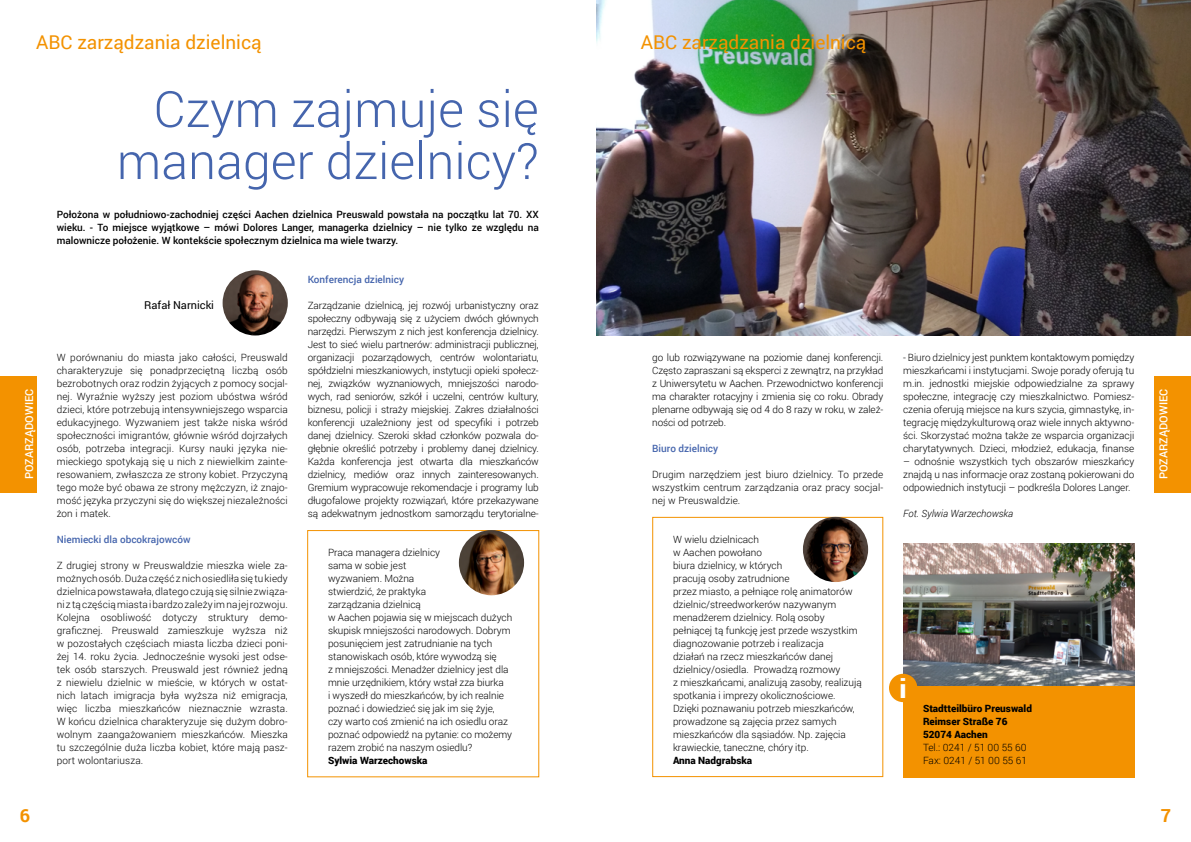
<style>
.page{position:relative;width:1191px;height:842px;background:#fff}
.page>*{position:absolute;margin:0;border:0;box-sizing:border-box;transform-origin:0 0}
.t1{font:300 50px/52px "Roboto";color:#4565ad;text-align:right}
.t2{font:900 26px "Roboto";color:#fff}
.t3{font:19px "Roboto";color:#f39200}
.t4{font:700 18px "Roboto";color:#f39200}
.t5{font:500 11px "Roboto";color:#fff}
.t6{font:11px "Roboto";color:#000}
.t7{font:300 10px/13px "Roboto";letter-spacing:-.005em;color:#000;text-align:justify}
.t8{font:500 10px/13px "Roboto";color:#000;text-align:justify}
.t9{font:900 10px/13px "Roboto";color:#000}
.t10{font:500 10px "Roboto";color:#4565ad}
.t11{font:italic 300 10px "Roboto";color:#000}
</style>
<div class="page">
<img style="left:596px;top:0;width:595px;height:335px">
<img style="left:223px;top:270px;width:65px;height:65px;border-radius:33px">
<div style="left:652px;top:517px;width:231px;height:260px;border:1px solid #f39200"></div>
<div style="left:307px;top:530px;width:232px;height:247px;border:1px solid #f39200"></div>
<img style="left:459px;top:530px;width:65px;height:65px;border-radius:33px">
<img style="left:803px;top:517px;width:65px;height:65px;border-radius:33px">
<img style="left:903px;top:543px;width:231px;height:143px">
<div style="left:903px;top:686px;width:231px;height:91px;background:#f39200"></div>
<div style="left:889px;top:674px;width:28px;height:28px;background:#f39200;border-radius:50%"></div>
<div style="left:1154px;top:376px;width:37px;height:116px;background:#f39200"></div>
<div style="left:0;top:376px;width:37px;height:116px;background:#f39200"></div>
<h3 class="t3" style="left:36px;top:29px;width:227px">ABC zarządzania dzielnicą</h3>
<h3 class="t3" style="left:641px;top:29px;width:227px">ABC zarządzania dzielnicą</h3>
<h1 class="t1" style="left:117px;top:82px;width:423px">Czym zajmuje się manager dzielnicy?</h1>
<p class="t8" style="left:57px;top:208px;width:483px">Położona w południowo-zachodniej części Aachen dzielnica Preuswald powstała na początku lat 70. XX wieku. - To miejsce wyjątkowe – mówi Dolores Langer, managerka dzielnicy – nie tylko ze względu na malownicze położenie. W kontekście społecznym dzielnica ma wiele twarzy.</p>
<p class="t10" style="left:308px;top:272px;width:98px">Konferencja dzielnicy</p>
<p class="t7" style="left:308px;top:299px;width:233px">Zarządzanie dzielnicą, jej rozwój urbanistyczny oraz społeczny odbywają się z użyciem dwóch głównych narzędzi. Pierwszym z nich jest konferencja dzielnicy.<br>Jest to sieć wielu partnerów: administracji publicznej, organizacji pozarządowych, centrów wolontariatu, spółdzielni mieszkaniowych, instytucji opieki społecz&shy;nej, związków wyznaniowych, mniejszości narodo&shy;wych, rad seniorów, szkół i uczelni, centrów kultury, biznesu, policji i straży miejskiej. Zakres działalności konferencji uzależniony jest od specyfiki i potrzeb danej dzielnicy. Szeroki skład członków pozwala do&shy;głębnie określić potrzeby i problemy danej dzielnicy.<br>Każda konferencja jest otwarta dla mieszkańców dzielnicy, mediów oraz innych zainteresowanych.<br>Gremium wypracowuje rekomendacje i programy lub długofalowe projekty rozwiązań, które przekazywane są adekwatnym jednostkom samorządu terytorialne-</p>
<p class="t6" style="left:144px;top:297px;width:71px">Rafał Narnicki</p>
<p class="t7" style="left:652px;top:351px;width:233px">go lub rozwiązywane na poziomie danej konferencji.<br>Często zapraszani są eksperci z zewnątrz, na przykład z Uniwersytetu w Aachen. Przewodnictwo konferencji ma charakter rotacyjny i zmienia się co roku. Obrady plenarne odbywają się od 4 do 8 razy w roku, w zależ&shy;ności od potrzeb.</p>
<p class="t10" style="left:652px;top:441px;width:68px">Biuro dzielnicy</p>
<p class="t7" style="left:652px;top:468px;width:233px">Drugim narzędziem jest biuro dzielnicy. To przede wszystkim centrum zarządzania oraz pracy socjal&shy;nej w Preuswaldzie.</p>
<p class="t7" style="left:57px;top:351px;width:233px">W porównaniu do miasta jako całości, Preuswald charakteryzuje się ponadprzeciętną liczbą osób bezrobotnych oraz rodzin żyjących z pomocy socjal&shy;nej. Wyraźnie wyższy jest poziom ubóstwa wśród dzieci, które potrzebują intensywniejszego wsparcia edukacyjnego. Wyzwaniem jest także niska wśród społeczności imigrantów, głównie wśród dojrzałych osób, potrzeba integracji. Kursy nauki języka nie&shy;mieckiego spotykają się u nich z niewielkim zainte&shy;resowaniem, zwłaszcza ze strony kobiet. Przyczyną tego może być obawa ze strony mężczyzn, iż znajo&shy;mość języka przyczyni się do większej niezależności żon i matek.</p>
<p class="t10" style="left:57px;top:532px;width:135px">Niemiecki dla obcokrajowców</p>
<p class="t7" style="left:57px;top:559px;width:233px">Z drugiej strony w Preuswaldzie mieszka wiele za&shy;możnych osób. Duża część z nich osiedliła się tu kiedy dzielnica powstawała, dlatego czują się silnie związa&shy;ni z tą częścią miasta i bardzo zależy im na jej rozwoju.<br>Kolejna osobliwość dotyczy struktury demo&shy;graficznej. Preuswald zamieszkuje wyższa niż w pozostałych częściach miasta liczba dzieci poni&shy;żej 14. roku życia. Jednocześnie wysoki jest odse&shy;tek osób starszych. Preuswald jest również jedną z niewielu dzielnic w mieście, w których w ostat&shy;nich latach imigracja była wyższa niż emigracja, więc liczba mieszkańców nieznacznie wzrasta.<br>W końcu dzielnica charakteryzuje się dużym dobro&shy;wolnym zaangażowaniem mieszkańców. Mieszka tu szczególnie duża liczba kobiet, które mają pasz&shy;port wolontariusza.</p>
<p class="t7" style="left:903px;top:351px;width:233px">- Biuro dzielnicy jest punktem kontaktowym pomiędzy mieszkańcami i instytucjami. Swoje porady oferują tu m.in. jednostki miejskie odpowiedzialne za sprawy społeczne, integrację czy mieszkalnictwo. Pomiesz&shy;czenia oferują miejsce na kurs szycia, gimnastykę, in&shy;tegrację międzykulturową oraz wiele innych aktywno&shy;ści. Skorzystać można także ze wsparcia organizacji charytatywnych. Dzieci, młodzież, edukacja, finanse</p>
<p class="t7" style="left:903px;top:455px;width:233px">– odnośnie wszystkich tych obszarów mieszkańcy znajdą u nas informacje oraz zostaną pokierowani do odpowiednich instytucji – podkreśla Dolores Langer.</p>
<p class="t11" style="left:903px;top:507px;width:112px">Fot. Sylwia Warzechowska</p>
<p class="t5" style="left:21px;top:479px;width:92px;rotate:-90deg">POZARZĄDOWIEC</p>
<p class="t5" style="left:1155px;top:479px;width:92px;rotate:-90deg">POZARZĄDOWIEC</p>
<p class="t7" style="left:673px;top:533px;width:190px;text-align:left">W wielu dzielnicach<br>w Aachen powołano<br>biura dzielnicy, w których<br>pracują osoby zatrudnione<br>przez miasto, a pełniące rolę animatorów dzielnic/streedworkerów nazywanym menadżerem dzielnicy. Rolą osoby pełniącej tą funkcję jest przede wszystkim diagnozowanie potrzeb i realizacja<br>działań na rzecz mieszkańców danej dzielnicy/osiedla. Prowadzą rozmowy<br>z mieszkańcami, analizują zasoby, realizują spotkania i imprezy okolicznościowe.<br>Dzięki poznawaniu potrzeb mieszkańców, prowadzone są zajęcia przez samych mieszkańców dla sąsiadów. Np. zajęcia krawieckie, taneczne, chóry itp.</p>
<p class="t9" style="left:673px;top:754px;width:81px">Anna Nadgrabska</p>
<p class="t7" style="left:328px;top:546px;width:186px;text-align:left">Praca managera dzielnicy<br>sama w sobie jest<br>wyzwaniem. Można<br>stwierdzić, że praktyka<br>zarządzania dzielnicą<br>w Aachen pojawia się w miejscach dużych skupisk mniejszości narodowych. Dobrym posunięciem jest zatrudnianie na tych stanowiskach osób, które wywodzą się<br>z mniejszości. Menadżer dzielnicy jest dla mnie urzędnikiem, który wstał zza biurka<br>i wyszedł do mieszkańców, by ich realnie poznać i dowiedzieć się jak im się żyje,<br>czy warto coś zmienić na ich osiedlu oraz poznać odpowiedź na pytanie: co możemy razem zrobić na naszym osiedlu?</p>
<p class="t9" style="left:328px;top:754px;width:101px">Sylwia Warzechowska</p>
<h2 class="t2" style="left:899px;top:670px;width:9px">i</h2>
<p class="t9" style="left:923px;top:702px;width:110px">Stadtteilbüro Preuswald<br>Reimser Straße 76<br>52074 Aachen</p>
<p class="t7" style="left:923px;top:741px;width:105px">Tel.: 0241 / 51 00 55 60<br>Fax: 0241 / 51 00 55 61</p>
<h3 class="t4" style="left:20px;top:803px;width:12px">6</h3>
<h3 class="t4" style="left:1160px;top:803px;width:12px">7</h3>
</div>
